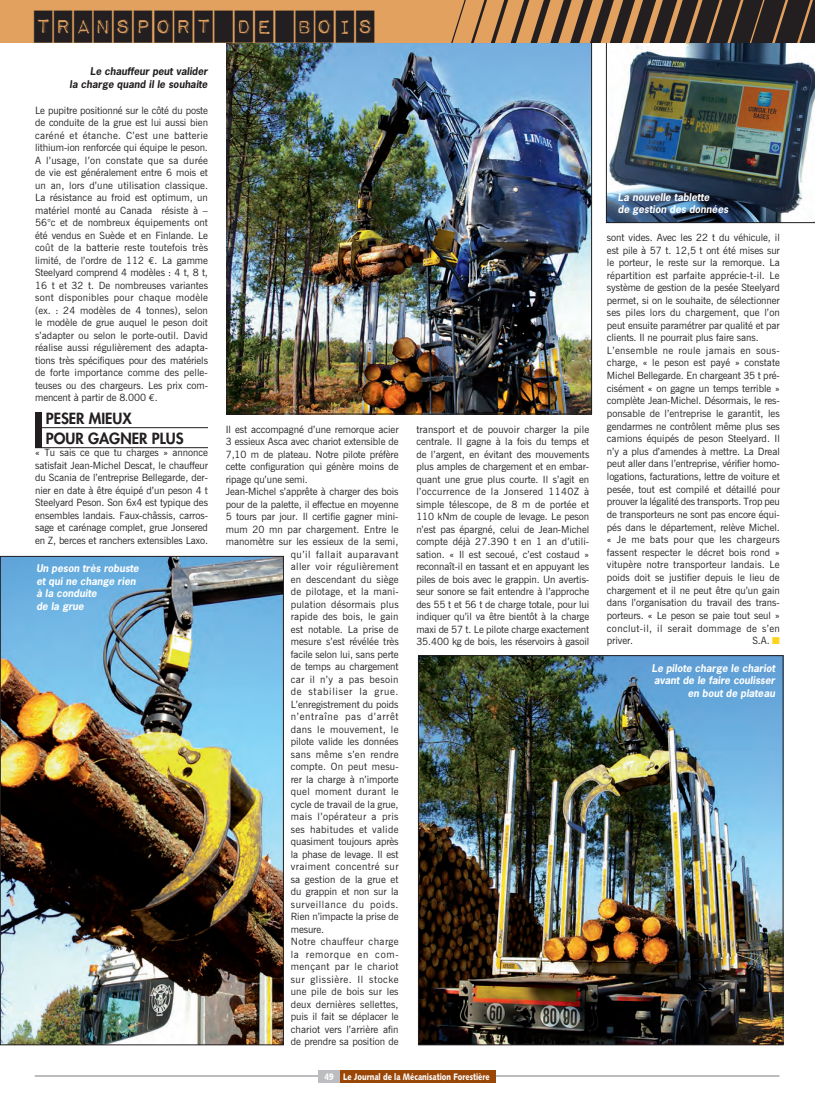
<style>
.page{position:relative;width:815px;height:1098px;background:#fff}
.page>*{position:absolute;margin:0;border:0;box-sizing:border-box;transform-origin:0 0}
.t1{font:26.25px "Impact Label";letter-spacing:.1em;color:#231f20;scale:1.1 1}
.t2{font:800 15px/20px "Futura";color:#231f20}
.t3{font:10px/12.5px "News Gothic BT";letter-spacing:-.005em;color:#231f20;text-align:justify}
.t4{font:italic 700 10px/12.5px "News Gothic Std";color:#fff}
.t5{font:10px "News Gothic BT";letter-spacing:.035em;color:#231f20}
.t6{font:10px "News Gothic BT";letter-spacing:.015em;color:#231f20}
.t7{font:italic 700 10px/12.5px "News Gothic Std";color:#231f20;text-align:right}
.t8{font:10px "News Gothic BT";letter-spacing:.04em;color:#231f20}
.t9{font:10px "News Gothic BT";letter-spacing:.02em;color:#231f20}
.t10{font:10px "News Gothic BT";letter-spacing:.065em;color:#231f20}
.t11{font:10px "News Gothic BT";letter-spacing:.05em;color:#231f20}
.t12{font:10px "News Gothic BT";letter-spacing:.03em;color:#231f20}
.t13{font:10px "News Gothic BT";letter-spacing:.055em;color:#231f20}
.t14{font:10px "News Gothic BT";letter-spacing:.07em;color:#231f20}
.t15{font:10px "News Gothic BT";letter-spacing:.025em;color:#231f20}
.t16{font:9.38px "Humanist 531 BT Black A";color:#fff;scale:.8 1}
.s1{font-family:"Euro Mono"}
.s2{color:#fed41d}
</style>
<div class="page">
<hr style="left:35px;top:427px;width:173px;height:1px;background:#231f20">
<hr style="left:35px;top:447px;width:173px;height:1px;background:#231f20">
<div style="left:35px;top:412px;width:6px;height:36px;background:#231f20"></div>
<img style="left:606px;top:42px;width:208px;height:181px">
<hr style="left:494px;top:1075px;width:285px;height:1px;background:#939598">
<hr style="left:35px;top:1075px;width:286px;height:1px;background:#939598">
<div style="left:318px;top:1070px;width:177px;height:12px;background:#9a4606"></div>
<div style="left:318px;top:1070px;width:21px;height:12px;background:#bcbdc0"></div>
<img style="left:2px;top:558px;width:279px;height:485px">
<div style="left:0;top:556px;width:283px;height:489px;border:1px solid #231f20"></div>
<img style="left:420px;top:657px;width:361px;height:386px">
<div style="left:418px;top:655px;width:365px;height:390px;border:1px solid #231f20"></div>
<img style="left:228px;top:44px;width:361px;height:368px">
<div style="left:226px;top:42px;width:365px;height:372px;border:1px solid #231f20"></div>
<div style="left:0;top:0;width:814px;height:42px;background:#e2a15f"></div>
<svg style="left:451px;top:0;width:364px;height:42px"></svg>
<h1 class="t1" style="left:35px;top:14px;width:310px">TRANSPORT DE BOIS</h1>
<p class="t7" style="left:69px;top:65px;width:139px">Le chauffeur peut valider<br>la charge quand il le souhaite</p>
<p class="t3" style="left:35px;top:104px;width:174px">Le pupitre positionné sur le côté du poste de conduite de la grue est lui aussi bien caréné et étanche. C’est une batterie lithium-ion renforcée qui équipe le peson.<br>A l’usage, l’on constate que sa durée de vie est généralement entre 6 mois et un an, lors d’une utilisation classique.<br>La résistance au froid est optimum, un matériel monté au Canada résiste à – 56°c et de nombreux équipements ont été vendus en Suède et en Finlande. Le coût de la batterie reste toutefois très limité, de l’ordre de 112 <span class="s1">€</span>. La gamme Steelyard comprend 4 modèles : 4 t, 8 t, 16 t et 32 t. De nombreuses variantes sont disponibles pour chaque modèle (ex. : 24 modèles de 4 tonnes), selon le modèle de grue auquel le peson doit s’adapter ou selon le porte-outil. David réalise aussi régulièrement des adapta&shy;tions très spécifiques pour des matériels de forte importance comme des pelle&shy;teuses ou des chargeurs. Les prix com&shy;mencent à partir de 8.000 <span class="s1">€</span>.</p>
<h2 class="t2" style="left:46px;top:408px;width:139px">PESER MIEUX<br>POUR GAGNER PLUS</h2>
<p class="t3" style="left:35px;top:446px;width:174px">« Tu sais ce que tu charges » annonce satisfait Jean-Michel Descat, le chauffeur du Scania de l’entreprise Bellegarde, der&shy;nier en date à être équipé d’un peson 4 t Steelyard Peson. Son 6x4 est typique des ensembles landais. Faux-châssis, carros&shy;sage et carénage complet, grue Jonsered en Z, berces et ranchers extensibles Laxo.</p>
<p class="t4" style="left:36px;top:562px;width:104px">Un peson très robuste et qui ne change rien à la conduite<br>de la grue</p>
<p class="t3" style="left:226px;top:423px;width:174px">Il est accompagné d’une remorque acier</p>
<p class="t3" style="left:226px;top:435px;width:174px">3 essieux Asca avec chariot extensible de</p>
<p class="t3" style="left:226px;top:448px;width:174px">7,10 m de plateau. Notre pilote préfère</p>
<p class="t3" style="left:226px;top:460px;width:174px">cette configuration qui génère moins de</p>
<p class="t3" style="left:226px;top:473px;width:83px">ripage qu’une semi.</p>
<p class="t3" style="left:226px;top:485px;width:174px">Jean-Michel s’apprête à charger des bois</p>
<p class="t3" style="left:226px;top:498px;width:174px">pour de la palette, il effectue en moyenne</p>
<p class="t3" style="left:226px;top:510px;width:174px">5 tours par jour. Il certifie gagner mini-</p>
<p class="t3" style="left:226px;top:523px;width:174px">mum 20 mn par chargement. Entre le</p>
<p class="t3" style="left:226px;top:535px;width:174px">manomètre sur les essieux de la semi,</p>
<p class="t8" style="left:291px;top:548px;width:109px">qu’il fallait auparavant</p>
<p class="t5" style="left:291px;top:560px;width:109px">aller voir régulièrement</p>
<p class="t9" style="left:291px;top:573px;width:109px">en descendant du siège</p>
<p class="t6" style="left:291px;top:585px;width:109px">de pilotage, et la mani-</p>
<p class="t9" style="left:291px;top:598px;width:109px">pulation désormais plus</p>
<p class="t6" style="left:291px;top:610px;width:109px">rapide des bois, le gain</p>
<p class="t3" style="left:291px;top:623px;width:109px">est notable. La prise de</p>
<p class="t3" style="left:291px;top:635px;width:109px">mesure s’est révélée très</p>
<p class="t3" style="left:291px;top:648px;width:109px">facile selon lui, sans perte</p>
<p class="t3" style="left:291px;top:660px;width:109px">de temps au chargement</p>
<p class="t5" style="left:291px;top:673px;width:109px">car il n’y a pas besoin</p>
<p class="t14" style="left:291px;top:685px;width:109px">de stabiliser la grue.</p>
<p class="t3" style="left:291px;top:698px;width:109px">L’enregistrement du poids</p>
<p class="t10" style="left:291px;top:710px;width:109px">n’entraîne pas d’arrêt</p>
<p class="t5" style="left:291px;top:723px;width:109px">dans le mouvement, le</p>
<p class="t3" style="left:291px;top:735px;width:109px">pilote valide les données</p>
<p class="t15" style="left:291px;top:748px;width:109px">sans même s’en rendre</p>
<p class="t6" style="left:291px;top:760px;width:109px">compte. On peut mesu-</p>
<p class="t3" style="left:291px;top:773px;width:109px">rer la charge à n’importe</p>
<p class="t5" style="left:291px;top:785px;width:109px">quel moment durant le</p>
<p class="t3" style="left:291px;top:798px;width:109px">cycle de travail de la grue,</p>
<p class="t8" style="left:291px;top:810px;width:109px">mais l’opérateur a pris</p>
<p class="t12" style="left:291px;top:823px;width:109px">ses habitudes et valide</p>
<p class="t3" style="left:291px;top:835px;width:109px">quasiment toujours après</p>
<p class="t3" style="left:291px;top:848px;width:109px">la phase de levage. Il est</p>
<p class="t5" style="left:291px;top:860px;width:109px">vraiment concentré sur</p>
<p class="t3" style="left:291px;top:873px;width:109px">sa gestion de la grue et</p>
<p class="t3" style="left:291px;top:885px;width:109px">du grappin et non sur la</p>
<p class="t13" style="left:291px;top:898px;width:109px">surveillance du poids.</p>
<p class="t3" style="left:291px;top:910px;width:109px">Rien n’impacte la prise de</p>
<p class="t3" style="left:291px;top:923px;width:35px">mesure.</p>
<p class="t5" style="left:291px;top:935px;width:109px">Notre chauffeur charge</p>
<p class="t10" style="left:291px;top:948px;width:109px">la remorque en com-</p>
<p class="t5" style="left:291px;top:960px;width:109px">mençant par le chariot</p>
<p class="t11" style="left:291px;top:973px;width:109px">sur glissière. Il stocke</p>
<p class="t3" style="left:291px;top:985px;width:109px">une pile de bois sur les</p>
<p class="t6" style="left:291px;top:998px;width:109px">deux dernières sellettes,</p>
<p class="t3" style="left:291px;top:1010px;width:109px">puis il fait se déplacer le</p>
<p class="t3" style="left:291px;top:1023px;width:109px">chariot vers l’arrière afin</p>
<p class="t3" style="left:291px;top:1035px;width:109px">de prendre sa position de</p>
<p class="t3" style="left:416px;top:423px;width:174px">transport et de pouvoir charger la pile centrale. Il gagne à la fois du temps et de l’argent, en évitant des mouvements plus amples de chargement et en embar&shy;quant une grue plus courte. Il s’agit en l’occurrence de la Jonsered 1140Z à simple télescope, de 8 m de portée et 110 kNm de couple de levage. Le peson n’est pas épargné, celui de Jean-Michel compte déjà 27.390 t en 1 an d’utili&shy;sation. « Il est secoué, c’est costaud » reconnaît-il en tassant et en appuyant les piles de bois avec le grappin. Un avertis&shy;seur sonore se fait entendre à l’approche des 55 t et 56 t de charge totale, pour lui indiquer qu’il va être bientôt à la charge maxi de 57 t. Le pilote charge exactement 35.400 kg de bois, les réservoirs à gasoil</p>
<p class="t16" style="left:324px;top:1071px;width:13px">49</p>
<p class="t16" style="left:343px;top:1071px;width:184px">Le Journal de la Mécanisation Forestière</p>
<p class="t4" style="left:617px;top:191px;width:112px">La nouvelle tablette<br>de gestion des données</p>
<p class="t3" style="left:606px;top:231px;width:174px;text-align:left">sont vides. Avec les 22 t du véhicule, il est pile à 57 t. 12,5 t ont été mises sur le porteur, le reste sur la remorque. La répartition est parfaite apprécie-t-il. Le système de gestion de la pesée Steelyard permet, si on le souhaite, de sélectionner ses piles lors du chargement, que l’on peut ensuite paramétrer par qualité et par clients. Il ne pourrait plus faire sans.<br>L’ensemble ne roule jamais en sous&shy;charge, « le peson est payé » constate Michel Bellegarde. En chargeant 35 t pré&shy;cisément « on gagne un temps terrible » complète Jean-Michel. Désormais, le res&shy;ponsable de l’entreprise le garantit, les gendarmes ne contrôlent même plus ses camions équipés de peson Steelyard. Il n’y a plus d’amendes à mettre. La Dreal peut aller dans l’entreprise, vérifier homo&shy;logations, facturations, lettre de voiture et pesée, tout est compilé et détaillé pour prouver la légalité des transports. Trop peu de transporteurs ne sont pas encore équi&shy;pés dans le département, relève Michel. « Je me bats pour que les chargeurs fassent respecter le décret bois rond » vitupère notre transporteur landais. Le poids doit se justifier depuis le lieu de chargement et il ne peut être qu’un gain dans l’organisation du travail des trans&shy;porteurs. « Le peson se paie tout seul » conclut-il, il serait dommage de s’en priver.</p>
<p class="t3" style="left:752px;top:634px;width:29px">S.A. <span class="s2">■</span></p>
<p class="t4" style="left:651px;top:662px;width:125px;text-align:right">Le pilote charge le chariot avant de le faire coulisser en bout de plateau</p>
</div>
